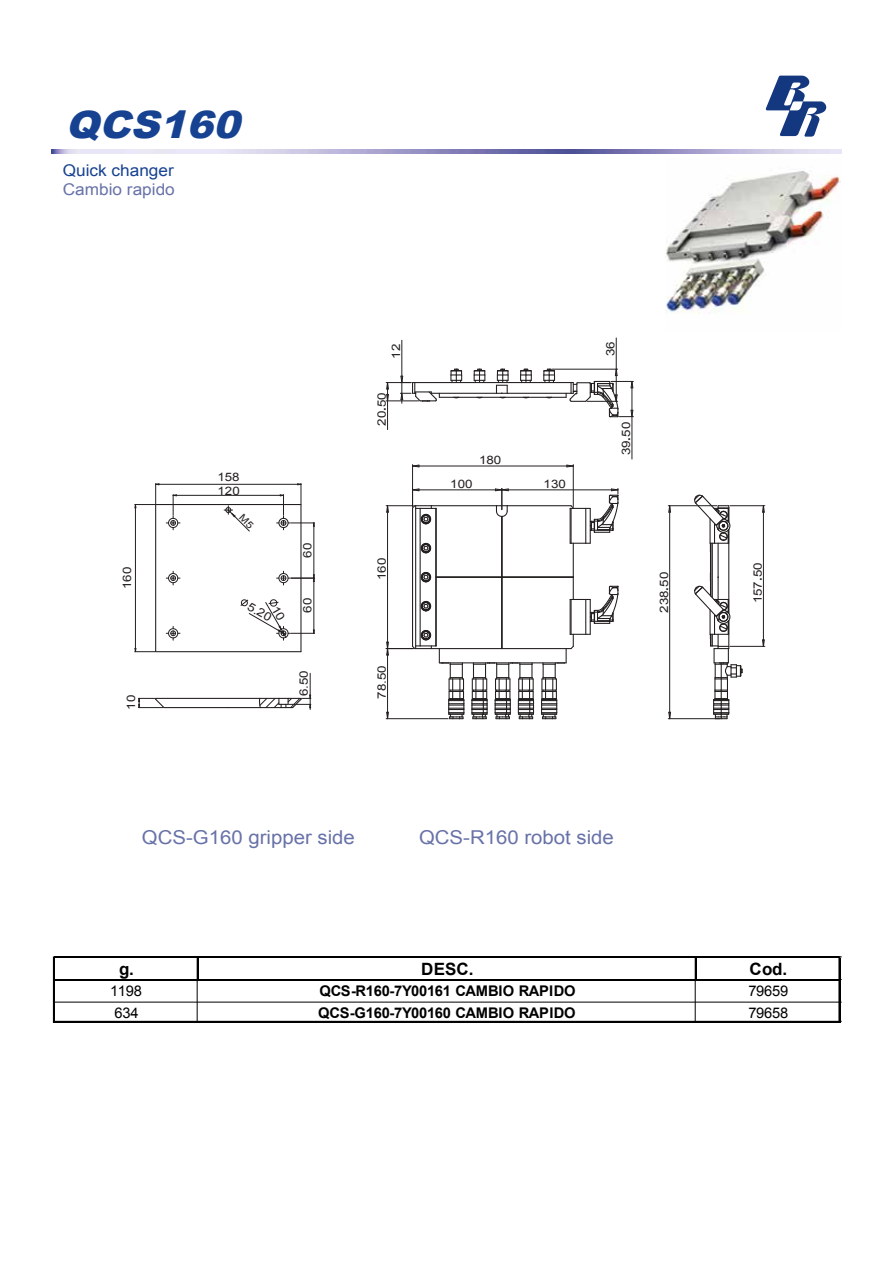
<style>
.page{position:relative;width:893px;height:1263px;background:#fff}
.page>*{position:absolute;margin:0;border:0;box-sizing:border-box;transform-origin:0 0}
.t1{font:italic 900 37.65px "Arial";color:#164291;scale:1.07 1}
.t2{font:19.05px "Arial";color:#6872a8;scale:1.07 1}
.t3{font:700 16.95px "Arial";color:#000}
.t4{font:16.2px "Arial";color:#164291;scale:1.07 1}
.t5{font:16.2px "Arial";color:#6872a8;scale:1.07 1}
.t6{font:700 14.7px "Arial";letter-spacing:-.015em;color:#000}
.t7{font:14.7px "Arial";letter-spacing:-.015em;color:#000}
.t8{font:11.7px "Arial";color:#231f1f;scale:1.15 1}
.s1{font-weight:700}
</style>
<div class="page">
<hr style="left:55px;top:957px;width:785px;height:1px;background:#000">
<svg style="left:197px;top:958px;width:1px;height:21px"></svg>
<svg style="left:695px;top:958px;width:1px;height:21px"></svg>
<hr style="left:55px;top:979px;width:785px;height:2px;background:#000">
<hr style="left:55px;top:1002px;width:784px;height:1px;background:#bfbfbf">
<hr style="left:53px;top:957px;width:2px;height:65px;background:#000">
<hr style="left:197px;top:981px;width:1px;height:40px;background:#bfbfbf">
<hr style="left:695px;top:981px;width:1px;height:40px;background:#bfbfbf">
<hr style="left:55px;top:1021px;width:785px;height:1px;background:#000">
<hr style="left:839px;top:958px;width:1px;height:64px;background:#000">
<img style="left:666px;top:171px;width:174px;height:143px">
<hr style="left:502px;top:489px;width:116px;height:1px;background:#231f1f">
<hr style="left:413px;top:489px;width:89px;height:1px;background:#231f1f">
<svg style="left:566px;top:464px;width:8px;height:4px"></svg>
<svg style="left:412px;top:464px;width:8px;height:4px"></svg>
<hr style="left:413px;top:466px;width:160px;height:1px;background:#231f1f">
<hr style="left:573px;top:465px;width:1px;height:41px;background:#231f1f">
<hr style="left:412px;top:465px;width:1px;height:41px;background:#231f1f">
<svg style="left:762px;top:506px;width:3px;height:7px"></svg>
<svg style="left:762px;top:639px;width:3px;height:7px"></svg>
<hr style="left:763px;top:506px;width:1px;height:140px;background:#231f1f">
<hr style="left:730px;top:505px;width:35px;height:1px;background:#231f1f">
<hr style="left:730px;top:646px;width:35px;height:1px;background:#231f1f">
<svg style="left:668px;top:506px;width:3px;height:7px"></svg>
<svg style="left:668px;top:711px;width:3px;height:7px"></svg>
<hr style="left:669px;top:506px;width:1px;height:213px;background:#231f1f">
<hr style="left:668px;top:505px;width:49px;height:1px;background:#231f1f">
<hr style="left:668px;top:718px;width:52px;height:1px;background:#231f1f">
<hr style="left:616px;top:338px;width:1px;height:31px;background:#231f1f">
<hr style="left:552px;top:369px;width:66px;height:1px;background:#231f1f">
<hr style="left:401px;top:340px;width:1px;height:43px;background:#231f1f">
<hr style="left:632px;top:417px;width:1px;height:42px;background:#231f1f">
<hr style="left:387px;top:506px;width:1px;height:143px;background:#231f1f">
<hr style="left:590px;top:599px;width:1px;height:35px;background:#231f1f">
<hr style="left:570px;top:599px;width:2px;height:35px;background:#231f1f">
<hr style="left:585px;top:599px;width:1px;height:35px;background:#231f1f">
<hr style="left:570px;top:508px;width:2px;height:35px;background:#231f1f">
<svg style="left:570px;top:543px;width:20px;height:1px"></svg>
<hr style="left:590px;top:508px;width:1px;height:35px;background:#231f1f">
<hr style="left:585px;top:508px;width:1px;height:35px;background:#231f1f">
<hr style="left:415px;top:508px;width:1px;height:138px;background:#231f1f">
<hr style="left:436px;top:508px;width:1px;height:138px;background:#231f1f">
<svg style="left:421px;top:571px;width:11px;height:12px"></svg>
<svg style="left:421px;top:542px;width:11px;height:12px"></svg>
<hr style="left:435px;top:508px;width:1px;height:138px;background:#231f1f">
<hr style="left:420px;top:508px;width:1px;height:138px;background:#231f1f">
<svg style="left:420px;top:600px;width:12px;height:12px"></svg>
<hr style="left:439px;top:662px;width:127px;height:1px;background:#231f1f">
<hr style="left:439px;top:648px;width:127px;height:1px;background:#231f1f">
<hr style="left:412px;top:508px;width:1px;height:138px;background:#231f1f">
<hr style="left:507px;top:505px;width:64px;height:1px;background:#231f1f">
<hr style="left:573px;top:543px;width:1px;height:34px;background:#231f1f">
<hr style="left:502px;top:576px;width:71px;height:1px;background:#231f1f">
<hr style="left:431px;top:505px;width:65px;height:1px;background:#231f1f">
<svg style="left:386px;top:488px;width:51px;height:37px"></svg>
<hr style="left:502px;top:577px;width:71px;height:1px;background:#231f1f">
<hr style="left:501px;top:577px;width:1px;height:72px;background:#231f1f">
<svg style="left:495px;top:488px;width:14px;height:30px"></svg>
<hr style="left:501px;top:516px;width:1px;height:61px;background:#231f1f">
<hr style="left:436px;top:577px;width:66px;height:1px;background:#231f1f">
<hr style="left:436px;top:576px;width:66px;height:1px;background:#231f1f">
<svg style="left:386px;top:629px;width:79px;height:90px"></svg>
<svg style="left:471px;top:634px;width:119px;height:85px"></svg>
<svg style="left:569px;top:488px;width:50px;height:45px"></svg>
<svg style="left:570px;top:577px;width:49px;height:47px"></svg>
<svg style="left:452px;top:396px;width:8px;height:3px"></svg>
<svg style="left:545px;top:396px;width:8px;height:3px"></svg>
<svg style="left:522px;top:396px;width:8px;height:3px"></svg>
<hr style="left:439px;top:397px;width:127px;height:1px;background:#231f1f">
<hr style="left:431px;top:393px;width:65px;height:1px;background:#231f1f">
<hr style="left:507px;top:393px;width:64px;height:1px;background:#231f1f">
<hr style="left:415px;top:382px;width:156px;height:1px;background:#231f1f">
<svg style="left:386px;top:375px;width:54px;height:55px"></svg>
<svg style="left:520px;top:369px;width:12px;height:13px"></svg>
<svg style="left:543px;top:369px;width:12px;height:13px"></svg>
<svg style="left:496px;top:369px;width:13px;height:30px"></svg>
<svg style="left:450px;top:369px;width:12px;height:13px"></svg>
<svg style="left:474px;top:369px;width:11px;height:13px"></svg>
<svg style="left:566px;top:368px;width:68px;height:51px"></svg>
<hr style="left:710px;top:543px;width:1px;height:53px;background:#231f1f">
<hr style="left:712px;top:543px;width:1px;height:55px;background:#231f1f">
<hr style="left:728px;top:529px;width:1px;height:84px;background:#231f1f">
<hr style="left:718px;top:543px;width:1px;height:34px;background:#231f1f">
<svg style="left:693px;top:494px;width:38px;height:59px"></svg>
<svg style="left:693px;top:572px;width:50px;height:147px"></svg>
<hr style="left:173px;top:495px;width:110px;height:1px;background:#231f1f">
<hr style="left:156px;top:484px;width:145px;height:1px;background:#231f1f">
<hr style="left:313px;top:578px;width:1px;height:55px;background:#231f1f">
<hr style="left:135px;top:504px;width:1px;height:148px;background:#231f1f">
<svg style="left:134px;top:483px;width:26px;height:26px"></svg>
<svg style="left:134px;top:647px;width:21px;height:5px"></svg>
<hr style="left:313px;top:523px;width:1px;height:55px;background:#231f1f">
<svg style="left:277px;top:483px;width:38px;height:47px"></svg>
<svg style="left:277px;top:571px;width:38px;height:14px"></svg>
<svg style="left:166px;top:626px;width:14px;height:14px"></svg>
<svg style="left:166px;top:571px;width:14px;height:14px"></svg>
<svg style="left:166px;top:494px;width:14px;height:36px"></svg>
<hr style="left:300px;top:504px;width:1px;height:148px;background:#231f1f">
<hr style="left:156px;top:651px;width:145px;height:1px;background:#231f1f">
<hr style="left:155px;top:504px;width:1px;height:148px;background:#231f1f">
<hr style="left:156px;top:504px;width:145px;height:1px;background:#231f1f">
<svg style="left:258px;top:673px;width:53px;height:36px"></svg>
<hr style="left:156px;top:698px;width:104px;height:1px;background:#231f1f">
<svg style="left:138px;top:697px;width:27px;height:12px"></svg>
<hr style="left:164px;top:707px;width:64px;height:1px;background:#231f1f">
<hr style="left:228px;top:707px;width:32px;height:1px;background:#231f1f">
<svg style="left:766px;top:76px;width:60px;height:61px"></svg>
<img style="left:52px;top:149px;width:790px;height:5px">
<svg style="left:240px;top:599px;width:75px;height:41px"></svg>
<svg style="left:224px;top:506px;width:26px;height:26px"></svg>
<h1 class="t1" style="left:66px;top:97px;width:176px">QCS160</h1>
<h3 class="t4" style="left:63px;top:160px;width:105px">Quick changer</h3>
<h3 class="t5" style="left:63px;top:179px;width:106px">Cambio rapido</h3>
<p class="t8" style="left:119px;top:589px;width:21px;rotate:-90deg">160</p>
<p class="t8" style="left:123px;top:710px;width:14px;rotate:-90deg">10</p>
<p class="t8" style="left:217px;top:469px;width:21px">158</p>
<p class="t8" style="left:218px;top:483px;width:21px">120</p>
<p class="t8" style="left:252px;top:599px;width:24px;rotate:30deg">5.20</p>
<p class="t8" style="left:300px;top:558px;width:14px;rotate:-90deg">60</p>
<p class="t8" style="left:300px;top:613px;width:14px;rotate:-90deg">60</p>
<p class="t8" style="left:296px;top:696px;width:24px;rotate:-90deg">6.50</p>
<p class="t8" style="left:388px;top:359px;width:14px;rotate:-90deg">12</p>
<p class="t8" style="left:603px;top:356px;width:14px;rotate:-90deg">36</p>
<p class="t8" style="left:374px;top:426px;width:31px;rotate:-90deg">20<span class="s1">.</span>50</p>
<p class="t8" style="left:374px;top:580px;width:21px;rotate:-90deg">160</p>
<p class="t8" style="left:374px;top:698px;width:31px;rotate:-90deg">78.50</p>
<p class="t8" style="left:479px;top:453px;width:21px">180</p>
<p class="t8" style="left:450px;top:476px;width:21px">100</p>
<p class="t8" style="left:544px;top:476px;width:21px">130</p>
<p class="t8" style="left:618px;top:455px;width:31px;rotate:-90deg">39<span class="s1">.</span>50</p>
<p class="t8" style="left:656px;top:613px;width:37px;rotate:-90deg">238<span class="s1">.</span>50</p>
<p class="t8" style="left:750px;top:603px;width:37px;rotate:-90deg">157<span class="s1">.</span>50</p>
<h2 class="t2" style="left:142px;top:824px;width:201px">QCS-G160 gripper side</h2>
<h2 class="t2" style="left:419px;top:825px;width:184px">QCS-R160 robot side</h2>
<h3 class="t3" style="left:119px;top:958px;width:16px">g.</h3>
<h3 class="t3" style="left:421px;top:958px;width:54px">DESC.</h3>
<h3 class="t3" style="left:749px;top:958px;width:39px">Cod.</h3>
<p class="t7" style="left:110px;top:982px;width:33px">1198</p>
<p class="t6" style="left:319px;top:981px;width:258px">QCS-R160-7Y00161 CAMBIO RAPIDO</p>
<p class="t7" style="left:748px;top:982px;width:41px">79659</p>
<p class="t7" style="left:115px;top:1003px;width:26px">634</p>
<p class="t6" style="left:318px;top:1003px;width:259px">QCS-G160-7Y00160 CAMBIO RAPIDO</p>
<p class="t7" style="left:748px;top:1003px;width:41px">79658</p>
</div>
